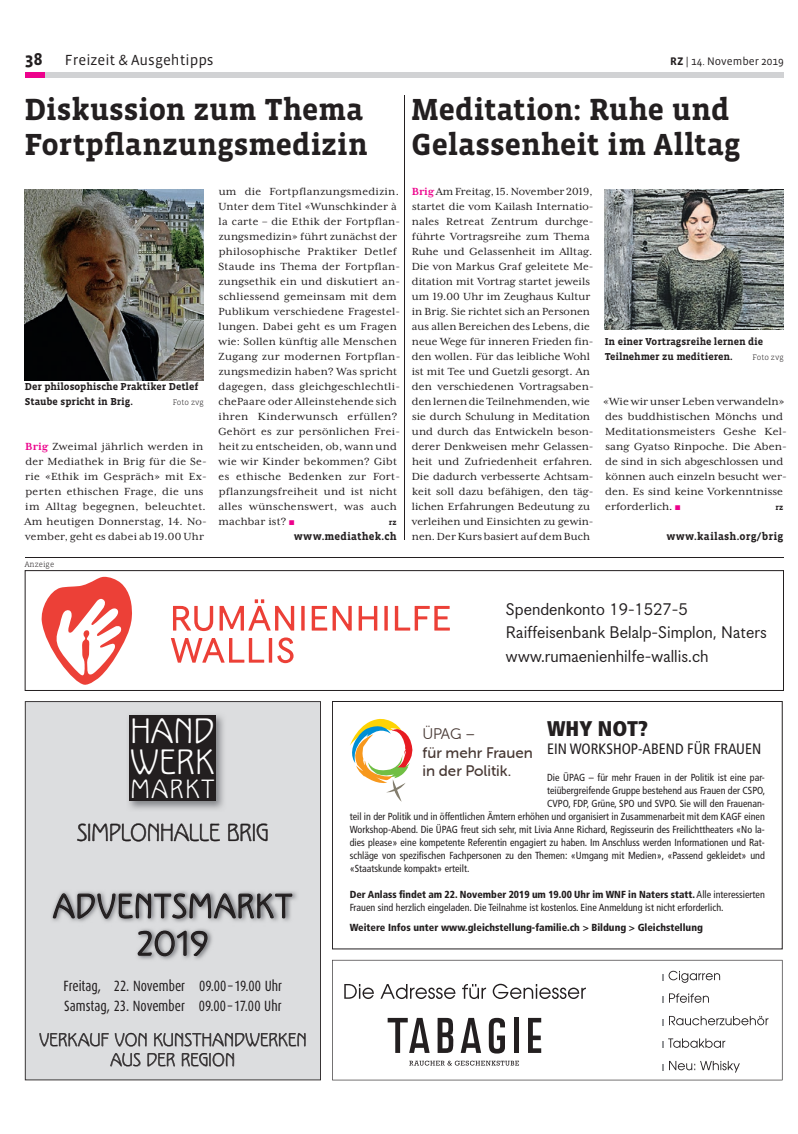
<style>
.page{position:relative;width:798px;height:1134px;background:#fff}
.page>*{position:absolute;margin:0;border:0;box-sizing:border-box;transform-origin:0 0}
.t1{font:700 31.25px/35px "Vista Slab OT";color:#231f20}
.t2{font:31.12px/30.2px "Kolo LP";letter-spacing:.05em;color:#fff;scale:.93 1}
.t3{font:29.75px/37.5px "Kolo LP";letter-spacing:.075em;color:#231f20;text-align:center;scale:.93 1}
.t4{font:23.38px "Kolo LP";letter-spacing:.12em;color:#fff;scale:.93 1}
.t5{font:21.62px "Kolo LP";letter-spacing:.005em;color:#231f20;scale:.93 1}
.t6{font:900 condensed 21.25px "Frutiger";color:#231f20}
.t7{font:18.5px/23.5px "Korpus Grotesk B";color:#231f20}
.t8{font:700 17.5px "Vista Sans OT";color:#231f20}
.t9{font:16.25px/20px "Kolo LP";letter-spacing:.025em;color:#231f20;text-align:center;scale:.93 1}
.t10{font:15.25px/18.4px "Museo Sans Rounded 500";color:#483934}
.t11{font:condensed 15px "Frutiger";color:#231f20}
.t12{font:15px "Vista Sans OT";color:#231f20}
.t13{font:14.88px/20px "Dax Condensed";color:#231f20;scale:.93 1}
.t14{font:11.88px/15px "Mrs Eaves XL Serif OT";letter-spacing:.01em;color:#231f20}
.t15{font:11.25px "Vista Sans OT";color:#231f20}
.t16{font:700 11px "Vista Slab OT";letter-spacing:.02em;color:#231f20}
.t17{font:condensed 10.25px/13px "Frutiger";color:#231f20}
.t18{font:700 10.25px/15px "Vista Slab OT";color:#231f20}
.t19{font:900 condensed 10.25px "Frutiger";color:#231f20}
.t20{font:300 8.12px "Vista Slab OT";color:#231f20}
.t21{font:700 8.12px "Vista Slab OT";color:#231f20}
.s1{font-weight:700}
.s2{font-weight:700;color:#ed028c}
.s3{color:#ed028c}
.s4{font-weight:900}
.s5{font-family:"Museo Sans Rounded 300"}
</style>
<div class="page">
<div style="left:42px;top:72px;width:741px;height:5px;background:#d1d2d4"></div>
<div style="left:25px;top:72px;width:19px;height:5px;background:#ed028c"></div>
<img style="left:25px;top:189px;width:179px;height:191px">
<img style="left:604px;top:189px;width:179px;height:141px">
<hr style="left:404px;top:96px;width:1px;height:444px;background:#231f20">
<hr style="left:25px;top:557px;width:758px;height:1px;background:#231f20">
<div style="left:25px;top:701px;width:296px;height:379px;background:#dcdddf"></div>
<img style="left:126px;top:712px;width:100px;height:100px">
<div style="left:130px;top:715px;width:86px;height:86px;background:#231f20"></div>
<svg style="left:77px;top:823px;width:143px;height:18px;background:#c5c5c7"></svg>
<svg style="left:228px;top:823px;width:39px;height:18px"></svg>
<img style="left:50px;top:890px;width:248px;height:71px">
<svg style="left:53px;top:893px;width:239px;height:26px;background:#919193"></svg>
<svg style="left:138px;top:930px;width:69px;height:26px;background:#909093"></svg>
<svg style="left:39px;top:1033px;width:70px;height:14px"></svg>
<svg style="left:115px;top:1033px;width:32px;height:14px"></svg>
<svg style="left:154px;top:1033px;width:151px;height:13px;background:#bcbcbe"></svg>
<svg style="left:110px;top:1053px;width:30px;height:13px"></svg>
<svg style="left:147px;top:1053px;width:28px;height:13px"></svg>
<svg style="left:182px;top:1053px;width:52px;height:14px"></svg>
<svg style="left:41px;top:577px;width:91px;height:108px"></svg>
<svg style="left:173px;top:606px;width:40px;height:25px"></svg>
<svg style="left:219px;top:599px;width:75px;height:32px"></svg>
<hr style="left:301px;top:606px;width:3px;height:25px;background:#ec4037">
<svg style="left:311px;top:606px;width:40px;height:25px"></svg>
<svg style="left:358px;top:606px;width:19px;height:25px"></svg>
<hr style="left:384px;top:606px;width:3px;height:25px;background:#ec4037">
<svg style="left:394px;top:606px;width:55px;height:25px"></svg>
<svg style="left:171px;top:638px;width:93px;height:25px"></svg>
<hr style="left:269px;top:638px;width:3px;height:25px;background:#ec4037">
<svg style="left:277px;top:637px;width:16px;height:26px"></svg>
<div style="left:25px;top:570px;width:758px;height:121px;border:1px solid #231f20"></div>
<svg style="left:332px;top:960px;width:450px;height:120px"></svg>
<svg style="left:344px;top:984px;width:241px;height:15px"></svg>
<svg style="left:661px;top:1061px;width:78px;height:11px"></svg>
<svg style="left:661px;top:1038px;width:64px;height:10px"></svg>
<svg style="left:661px;top:1016px;width:107px;height:9px"></svg>
<svg style="left:661px;top:993px;width:47px;height:10px"></svg>
<svg style="left:661px;top:971px;width:58px;height:12px"></svg>
<svg style="left:437px;top:1018px;width:16px;height:35px"></svg>
<hr style="left:514px;top:1018px;width:4px;height:35px;background:#231f20">
<svg style="left:528px;top:1018px;width:13px;height:35px"></svg>
<svg style="left:488px;top:1018px;width:17px;height:35px"></svg>
<svg style="left:387px;top:1018px;width:42px;height:35px"></svg>
<svg style="left:460px;top:1018px;width:21px;height:35px"></svg>
<svg style="left:409px;top:1061px;width:110px;height:4px"></svg>
<div style="left:332px;top:701px;width:450px;height:248px;border:1px solid #231f20"></div>
<svg style="left:350px;top:719px;width:63px;height:83px"></svg>
<p class="t8" style="left:25px;top:50px;width:19px">38</p>
<p class="t12" style="left:65px;top:52px;width:150px">Freizeit &amp; Ausgehtipps</p>
<p class="t15" style="left:669px;top:55px;width:115px"><span class="s1">RZ</span> | 14. November 2019</p>
<p class="t1" style="left:24px;top:93px;width:344px">Diskussion zum Thema<br>Fortpflanzungsmedizin</p>
<p class="t1" style="left:411px;top:93px;width:331px">Meditation: Ruhe und<br>Gelassenheit im Alltag</p>
<p class="t14" style="left:411px;top:184px;width:183px"><span class="s2">Brig</span> Am Freitag, 15. November 2019, startet die vom Kailash Internatio&shy;nales Retreat Zentrum durchge&shy;führte Vortragsreihe zum Thema Ruhe und Gelassenheit im Alltag.<br>Die von Markus Graf geleitete Me&shy;ditation mit Vortrag startet jeweils um 19.00 Uhr im Zeughaus Kultur in Brig. Sie richtet sich an Personen aus allen Bereichen des Lebens, die neue Wege für inneren Frieden fin&shy;den wollen. Für das leibliche Wohl ist mit Tee und Guetzli gesorgt. An den verschiedenen Vortragsaben&shy;den lernen die Teilnehmenden, wie sie durch Schulung in Meditation und durch das Entwickeln beson&shy;derer Denkweisen mehr Gelassen&shy;heit und Zufriedenheit erfahren.<br>Die dadurch verbesserte Achtsam&shy;keit soll dazu befähigen, den täg&shy;lichen Erfahrungen Bedeutung zu verleihen und Einsichten zu gewin&shy;nen. Der Kurs basiert auf dem Buch</p>
<p class="t14" style="left:218px;top:184px;width:184px">um die Fortpflanzungsmedizin.<br>Unter dem Titel «Wunschkinder à la carte – die Ethik der Fortpflan&shy;zungsmedizin» führt zunächst der philosophische Praktiker Detlef<br>Staude ins Thema der Fortpflan&shy;zungsethik ein und diskutiert an&shy;schliessend gemeinsam mit dem<br>Publikum verschiedene Fragestel&shy;lungen. Dabei geht es um Fragen wie: Sollen künftig alle Menschen<br>Zugang zur modernen Fortpflan&shy;zungsmedizin haben? Was spricht dagegen, dass gleichgeschlechtli&shy;chePaare oder Alleinstehende sich ihren Kinderwunsch erfüllen?<br>Gehört es zur persönlichen Frei&shy;heit zu entscheiden, ob, wann und wie wir Kinder bekommen? Gibt es ethische Bedenken zur Fort&shy;pflanzungsfreiheit und ist nicht alles wünschenswert, was auch machbar ist? <span class="s3">■</span></p>
<p class="t18" style="left:604px;top:334px;width:160px">In einer Vortragsreihe lernen die<br>Teilnehmer zu meditieren.</p>
<p class="t20" style="left:752px;top:353px;width:33px">Foto zvg</p>
<p class="t18" style="left:25px;top:379px;width:175px">Der philosophische Praktiker Detlef<br>Staube spricht in Brig.</p>
<p class="t14" style="left:603px;top:394px;width:185px">«Wie wir unser Leben verwandeln» des buddhistischen Mönchs und<br>Meditationsmeisters Geshe Kel&shy;sang Gyatso Rinpoche. Die Aben&shy;de sind in sich abgeschlossen und können auch einzeln besucht wer&shy;den. Es sind keine Vorkenntnisse erforderlich. <span class="s3">■</span></p>
<p class="t20" style="left:173px;top:398px;width:33px">Foto zvg</p>
<p class="t14" style="left:24px;top:439px;width:184px"><span class="s2">Brig</span> Zweimal jährlich werden in der Mediathek in Brig für die Se&shy;rie «Ethik im Gespräch» mit Ex&shy;perten ethischen Frage, die uns im Alltag begegnen, beleuchtet.<br>Am heutigen Donnerstag, 14. No&shy;vember, geht es dabei ab 19.00 Uhr</p>
<p class="t21" style="left:775px;top:503px;width:9px">rz</p>
<p class="t16" style="left:666px;top:531px;width:118px">www.kailash.org/brig</p>
<p class="t21" style="left:389px;top:518px;width:9px">rz</p>
<p class="t16" style="left:294px;top:531px;width:104px">www.mediathek.ch</p>
<p class="t20" style="left:25px;top:560px;width:31px">Anzeige</p>
<p class="t2" style="left:131px;top:716px;width:91px">HAND<br>WERK</p>
<p class="t4" style="left:131px;top:773px;width:91px">MARKT</p>
<p class="t5" style="left:77px;top:818px;width:207px">SIMPLONHALLE BRIG</p>
<p class="t3" style="left:54px;top:887px;width:257px">ADVENTSMARKT<br>2019</p>
<p class="t13" style="left:64px;top:976px;width:236px">Freitag, 22. November 09.00 – 19.00 Uhr<br>Samstag, 23. November 09.00 – 17.00 Uhr</p>
<p class="t9" style="left:39px;top:1030px;width:288px">VERKAUF VON KUNSTHANDWERKEN<br>AUS DER REGION</p>
<p class="t7" style="left:505px;top:597px;width:262px">Spendenkonto 19-1527-5<br>Raiffeisenbank Belalp-Simplon, Naters www.rumaenienhilfe-wallis.ch</p>
<p class="t6" style="left:547px;top:715px;width:102px">WHY NOT?</p>
<p class="t11" style="left:547px;top:740px;width:215px">EIN WORKSHOP-ABEND FÜR FRAUEN</p>
<p class="t17" style="left:547px;top:771px;width:219px">Die ÜPAG – für mehr Frauen in der Politik ist eine par-</p>
<p class="t17" style="left:547px;top:784px;width:219px">teiübergreifende Gruppe bestehend aus Frauen der CSPO,</p>
<p class="t17" style="left:547px;top:797px;width:219px">CVPO, FDP, Grüne, SPO und SVPO. Sie will den Frauenan-</p>
<p class="t17" style="left:349px;top:810px;width:416px">teil in der Politik und in öffentlichen Ämtern erhöhen und organisiert in Zusammenarbeit mit dem KAGF einen</p>
<p class="t17" style="left:349px;top:823px;width:416px">Workshop-Abend. Die ÜPAG freut sich sehr, mit Livia Anne Richard, Regisseurin des Freilichttheaters «No la-</p>
<p class="t17" style="left:349px;top:836px;width:416px">dies please» eine kompetente Referentin engagiert zu haben. Im Anschluss werden Informationen und Rat-</p>
<p class="t17" style="left:349px;top:849px;width:416px">schläge von spezifischen Fachpersonen zu den Themen: «Umgang mit Medien», «Passend gekleidet» und</p>
<p class="t17" style="left:349px;top:862px;width:121px">«Staatskunde kompakt» erteilt.</p>
<p class="t17" style="left:349px;top:888px;width:416px"><span class="s4">Der Anlass findet am 22. November 2019 um 19.00 Uhr im WNF in Naters statt.</span> Alle interessierten<br>Frauen sind herzlich eingeladen. Die Teilnahme ist kostenlos. Eine Anmeldung ist nicht erforderlich.</p>
<p class="t19" style="left:349px;top:922px;width:354px">Weitere Infos unter www.gleichstellung-familie.ch &gt; Bildung &gt; Gleichstellung</p>
<p class="t10" style="left:422px;top:725px;width:112px"><span class="s5">ÜPAG –<br></span>für mehr Frauen in der Politik.</p>
</div>
